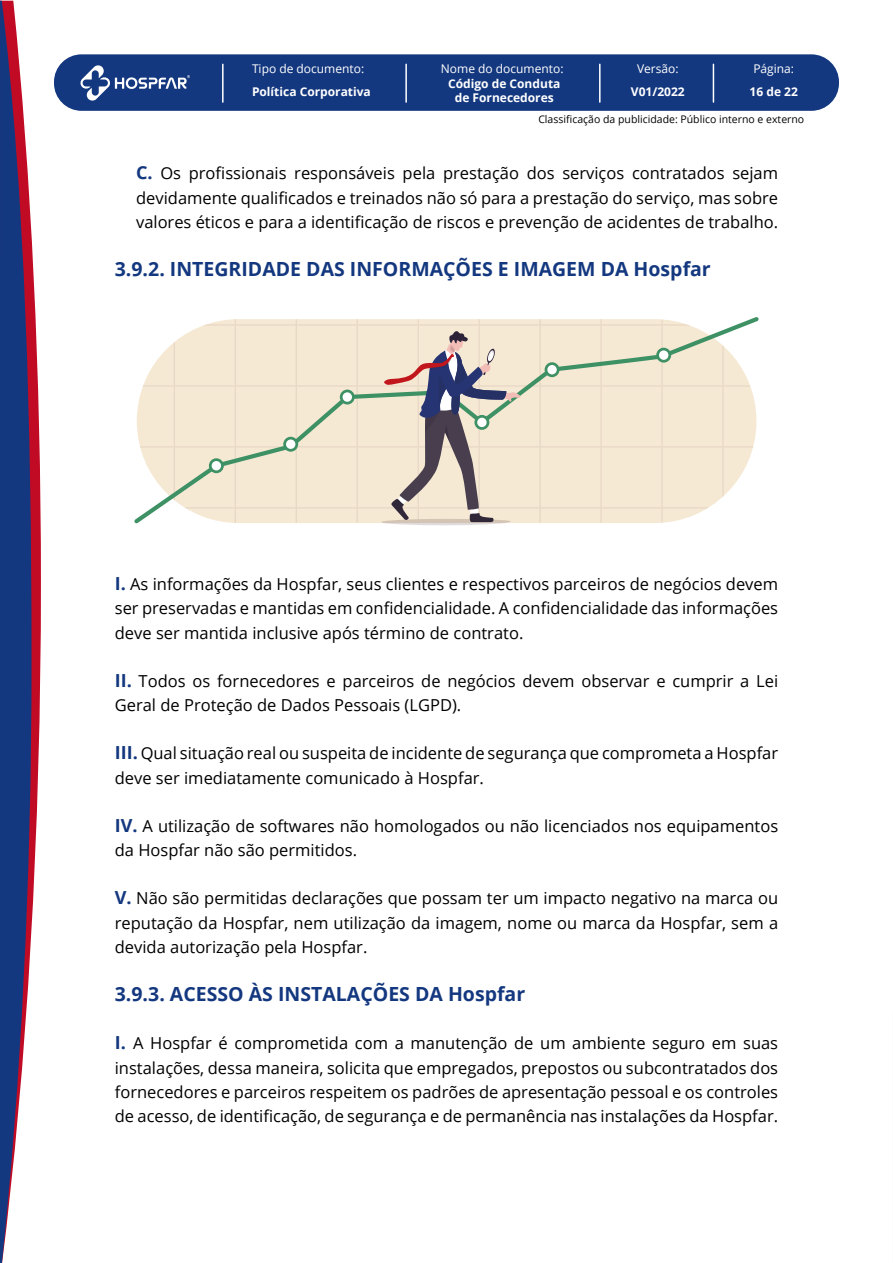
<style>
.page{position:relative;width:893px;height:1263px;background:#fff}
.page>*{position:absolute;margin:0;border:0;box-sizing:border-box;transform-origin:0 0}
.t1{font:700 19.5px "Open Sans";color:#14387f}
.t2{font:16.5px/24.2px "Open Sans";color:#000;text-align:justify}
.t3{font:700 12px/14.4px "Open Sans";color:#fff;text-align:center}
.t4{font:12px "Open Sans";color:#fff}
.t5{font:10.5px "Open Sans";color:#000}
.s1{font-weight:700;font-size:18px;color:#14387f}
</style>
<div class="page">
<svg style="left:32px;top:245px;width:9px;height:674px;fill:#c10b25"></svg>
<svg style="left:0;top:1px;width:32px;height:1262px;background:#4e5087"></svg>
<div style="left:54px;top:54px;width:785px;height:57px;background:#14387f;border-radius:28px"></div>
<svg style="left:80px;top:65px;width:110px;height:36px"></svg>
<hr style="left:222px;top:64px;width:2px;height:38px;background:#fff">
<hr style="left:405px;top:64px;width:2px;height:38px;background:#fff">
<hr style="left:599px;top:64px;width:2px;height:38px;background:#fff">
<hr style="left:713px;top:64px;width:1px;height:38px;background:#fff">
<svg style="left:140px;top:319px;width:613px;height:206px;background:#e9dfcd"></svg>
<p class="t4" style="left:252px;top:60px;width:114px">Tipo de documento:</p>
<p class="t4" style="left:441px;top:60px;width:124px">Nome do documento:</p>
<p class="t4" style="left:637px;top:60px;width:43px">Versão:</p>
<p class="t4" style="left:753px;top:60px;width:42px">Página:</p>
<p class="t3" style="left:252px;top:84px;width:120px">Política Corporativa</p>
<p class="t3" style="left:448px;top:76px;width:114px">Código de Conduta de Fornecedores</p>
<p class="t3" style="left:631px;top:84px;width:55px">V01/2022</p>
<p class="t3" style="left:750px;top:84px;width:50px">16 de 22</p>
<p class="t5" style="left:538px;top:112px;width:267px">Classificação da publicidade: Público interno e externo</p>
<p class="t2" style="left:136px;top:161px;width:644px"><span class="s1">C.</span> Os profissionais responsáveis pela prestação dos serviços contratados sejam devidamente qualificados e treinados não só para a prestação do serviço, mas sobre valores éticos e para a identificação de riscos e prevenção de acidentes de trabalho.</p>
<p class="t1" style="left:115px;top:255px;width:597px">3.9.2. INTEGRIDADE DAS INFORMAÇÕES E IMAGEM DA Hospfar</p>
<p class="t2" style="left:115px;top:572px;width:665px"><span class="s1">I.</span> As informações da Hospfar, seus clientes e respectivos parceiros de negócios devem ser preservadas e mantidas em confidencialidade. A confidencialidade das informações deve ser mantida inclusive após término de contrato.</p>
<p class="t2" style="left:115px;top:668px;width:665px"><span class="s1">II.</span> Todos os fornecedores e parceiros de negócios devem observar e cumprir a Lei<br>Geral de Proteção de Dados Pessoais (LGPD).</p>
<p class="t2" style="left:115px;top:741px;width:665px"><span class="s1">III.</span> Qual situação real ou suspeita de incidente de segurança que comprometa a Hospfar deve ser imediatamente comunicado à Hospfar.</p>
<p class="t2" style="left:115px;top:813px;width:665px"><span class="s1">IV.</span> A utilização de softwares não homologados ou não licenciados nos equipamentos da Hospfar não são permitidos.</p>
<p class="t2" style="left:115px;top:886px;width:665px"><span class="s1">V.</span> Não são permitidas declarações que possam ter um impacto negativo na marca ou reputação da Hospfar, nem utilização da imagem, nome ou marca da Hospfar, sem a devida autorização pela Hospfar.</p>
<p class="t1" style="left:115px;top:980px;width:412px">3.9.3. ACESSO ÀS INSTALAÇÕES DA Hospfar</p>
<p class="t2" style="left:115px;top:1031px;width:665px"><span class="s1">I.</span> A Hospfar é comprometida com a manutenção de um ambiente seguro em suas instalações, dessa maneira, solicita que empregados, prepostos ou subcontratados dos fornecedores e parceiros respeitem os padrões de apresentação pessoal e os controles de acesso, de identificação, de segurança e de permanência nas instalações da Hospfar.</p>
</div>
